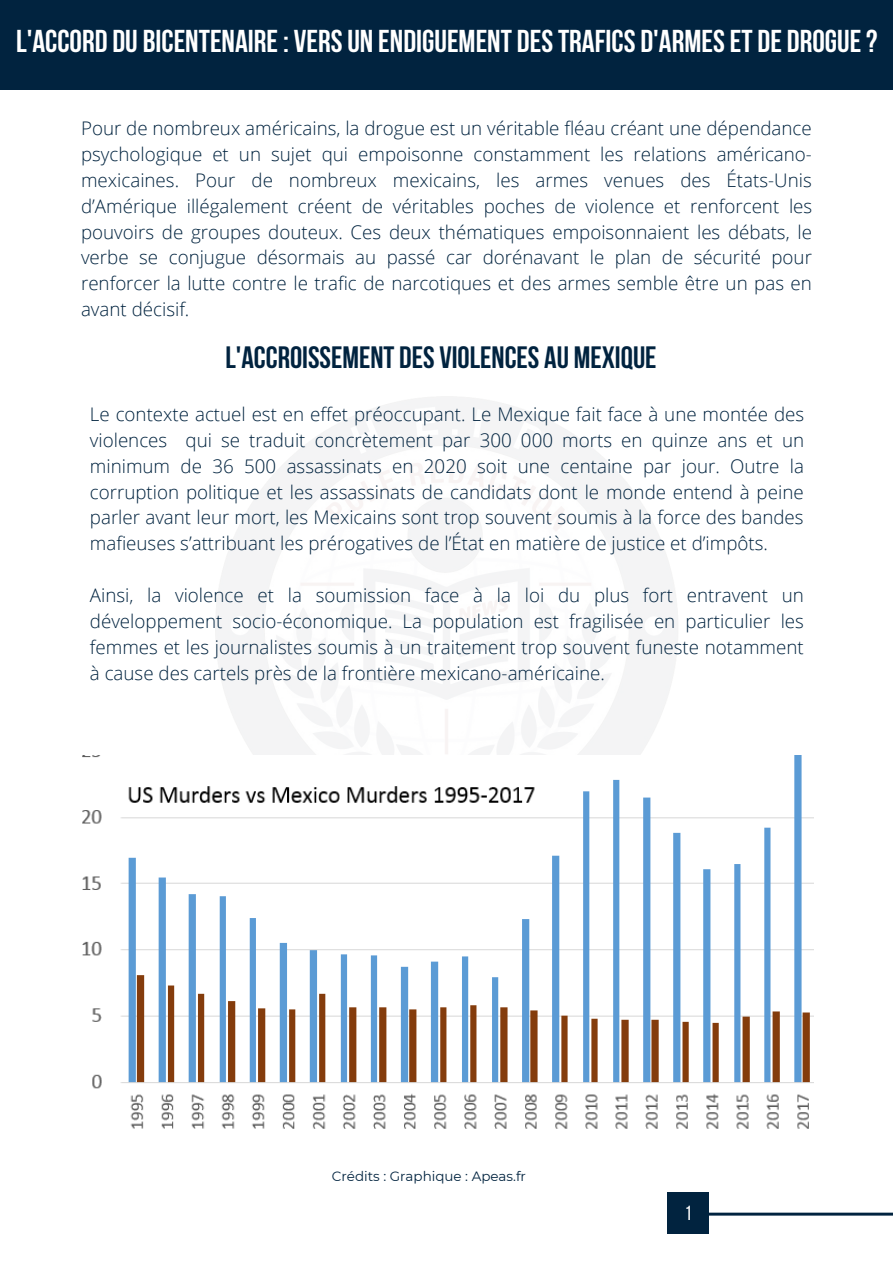
<style>
.page{position:relative;width:893px;height:1263px;background:#fff}
.page>*{position:absolute;margin:0;border:0;box-sizing:border-box;transform-origin:0 0}
.t1{font:700 31.5px "Bebas Neue";color:#fff}
.t2{font:700 30.75px "Bebas Neue";color:#01233f}
.t3{font:20.33px "Bebas Neue";color:#fff}
.t4{font:300 18.75px/25.9px "Open Sans";color:#01233f;text-align:justify}
.t5{font:13.5px "Montserrat";color:#01233f}
</style>
<div class="page">
<div style="left:0;top:0;width:893px;height:89px;background:#01233f"></div>
<svg style="left:709px;top:1212px;width:184px;height:4px"></svg>
<div style="left:667px;top:1192px;width:42px;height:42px;background:#01233f"></div>
<img style="left:82px;top:756px;width:731px;height:373px">
<p class="t1" style="left:16px;top:28px;width:863px">L'ACCORD DU BICENTENAIRE: VERSUN ENDIGUEMENT DESTRAFICS D'ARMES ET DE DROGUE ?</p>
<p class="t4" style="left:81px;top:115px;width:732px">Pour de nombreux américains, la drogue est un véritable fléau créant une dépendance psychologique et un sujet qui empoisonne constamment les relations américano&shy;mexicaines. Pour de nombreux mexicains, les armes venues des États-Unis d’Amérique illégalement créent de véritables poches de violence et renforcent les pouvoirs de groupes douteux. Ces deux thématiques empoisonnaient les débats, le verbe se conjugue désormais au passé car dorénavant le plan de sécurité pour renforcer la lutte contre le trafic de narcotiques et des armes semble être un pas en avant décisif.</p>
<p class="t2" style="left:225px;top:345px;width:433px">L'ACCROISSEMENT DES VIOLENCES AU MEXIQUE</p>
<p class="t4" style="left:90px;top:401px;width:716px">Le contexte actuel est en effet préoccupant. Le Mexique fait face à une montée des violences qui se traduit concrètement par 300 000 morts en quinze ans et un minimum de 36 500 assassinats en 2020 soit une centaine par jour. Outre la corruption politique et les assassinats de candidats dont le monde entend à peine parler avant leur mort, les Mexicains sont trop souvent soumis à la force des bandes mafieuses s’attribuant les prérogatives de l’État en matière de justice et d’impôts.</p>
<p class="t4" style="left:90px;top:582px;width:715px">Ainsi, la violence et la soumission face à la loi du plus fort entravent un développement socio-économique. La population est fragilisée en particulier les femmes et les journalistes soumis à un traitement trop souvent funeste notamment à cause des cartels près de la frontière mexicano-américaine.</p>
<p class="t5" style="left:332px;top:1168px;width:196px">Crédits : Graphique : Apeas.fr</p>
<p class="t3" style="left:685px;top:1204px;width:8px">1</p>
</div>
